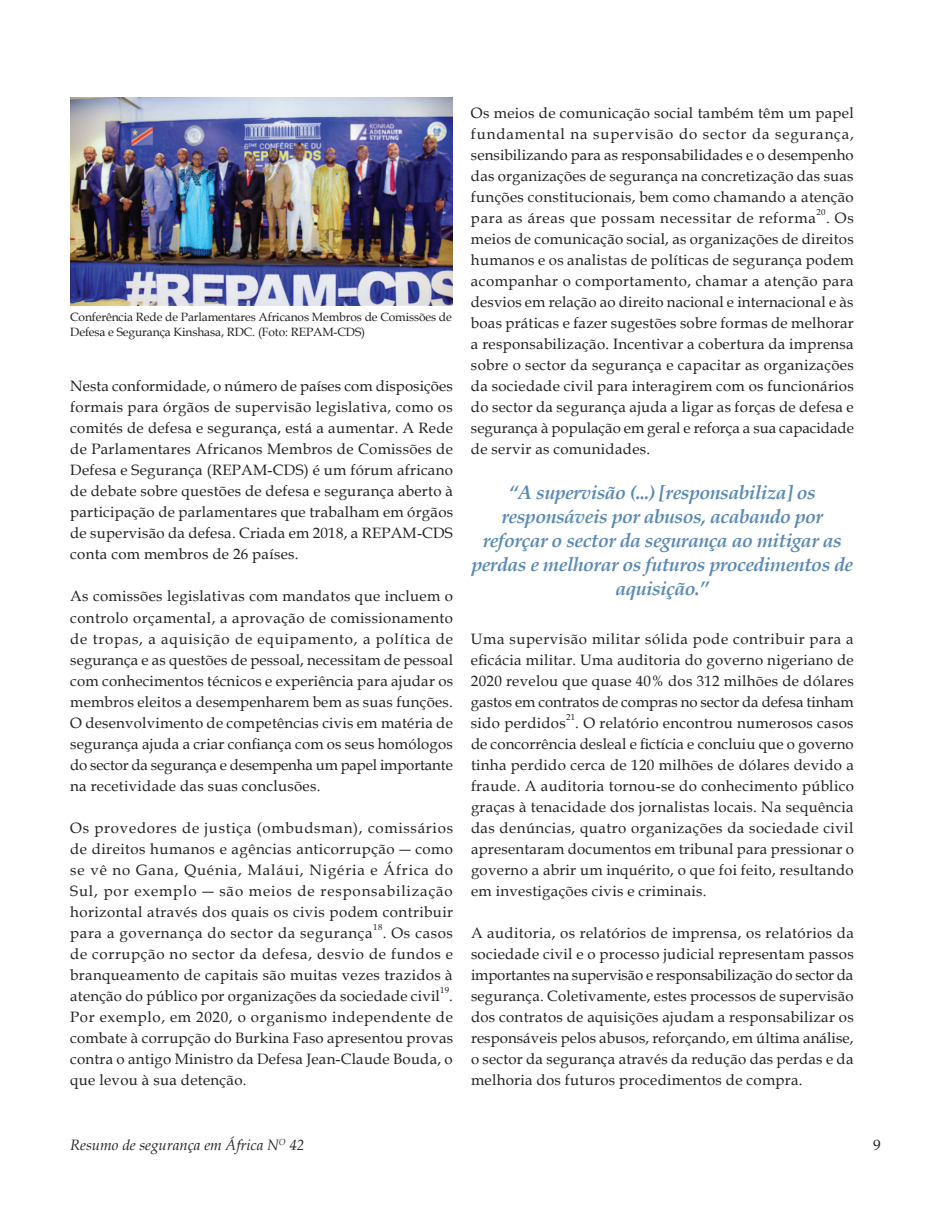
<style>
.page{position:relative;width:951px;height:1221px;background:#fff}
.page>*{position:absolute;margin:0;border:0;box-sizing:border-box;transform-origin:0 0}
.t1{font:italic 700 19.5px/24px "Book Antiqua";letter-spacing:-.025em;color:#5989b4;text-align:center}
.t2{font:15px/21px "Book Antiqua";letter-spacing:.02em;color:#231f20;text-align:justify}
.t3{font:italic 15px "Book Antiqua";color:#231f20}
.t4{font:12px/15px "Book Antiqua";letter-spacing:-.01em;color:#231f20}
.t5{font:8.7px "Book Antiqua";letter-spacing:.03em;color:#231f20}
</style>
<div class="page">
<img style="left:70px;top:97px;width:383px;height:209px">
<p class="t4" style="left:70px;top:309px;width:383px">Conferência Rede de Parlamentares Africanos Membros de Comissões de<br>Defesa e Segurança Kinshasa, RDC. (Foto: REPAM-CDS)</p>
<p class="t2" style="left:70px;top:375px;width:384px">Nesta conformidade, o número de países com disposições formais para órgãos de supervisão legislativa, como os comités de defesa e segurança, está a aumentar. A Rede de Parlamentares Africanos Membros de Comissões de Defesa e Segurança (REPAM-CDS) é um fórum africano de debate sobre questões de defesa e segurança aberto à participação de parlamentares que trabalham em órgãos de supervisão da defesa. Criada em 2018, a REPAM-CDS conta com membros de 26 países.</p>
<p class="t2" style="left:70px;top:585px;width:384px">As comissões legislativas com mandatos que incluem o controlo orçamental, a aprovação de comissionamento de tropas, a aquisição de equipamento, a política de segurança e as questões de pessoal, necessitam de pessoal com conhecimentos técnicos e experiência para ajudar os membros eleitos a desempenharem bem as suas funções.<br>O desenvolvimento de competências civis em matéria de segurança ajuda a criar confiança com os seus homólogos do sector da segurança e desempenha um papel importante na recetividade das suas conclusões.</p>
<p class="t2" style="left:70px;top:816px;width:384px">Os provedores de justiça (ombudsman), comissários de direitos humanos e agências anticorrupção ― como se vê no Gana, Quénia, Maláui, Nigéria e África do Sul, por exemplo ― são meios de responsabilização horizontal através dos quais os civis podem contribuir para a governança do sector da segurança</p>
<p class="t5" style="left:373px;top:920px;width:11px">18</p>
<p class="t2" style="left:70px;top:921px;width:384px;text-indent:312px">. Os casos de corrupção no sector da defesa, desvio de fundos e branqueamento de capitais são muitas vezes trazidos à atenção do público por organizações da sociedade civil</p>
<p class="t5" style="left:440px;top:983px;width:10px">19</p>
<p class="t2" style="left:70px;top:984px;width:384px;text-indent:379px">.<br>Por exemplo, em 2020, o organismo independente de combate à corrupção do Burkina Faso apresentou provas contra o antigo Ministro da Defesa Jean-Claude Bouda, o que levou à sua detenção.</p>
<p class="t2" style="left:471px;top:102px;width:384px">Os meios de comunicação social também têm um papel fundamental na supervisão do sector da segurança, sensibilizando para as responsabilidades e o desempenho das organizações de segurança na concretização das suas funções constitucionais, bem como chamando a atenção para as áreas que possam necessitar de reforma</p>
<p class="t5" style="left:816px;top:206px;width:11px">20</p>
<p class="t2" style="left:471px;top:207px;width:384px;text-indent:355px">. Os meios de comunicação social, as organizações de direitos humanos e os analistas de políticas de segurança podem acompanhar o comportamento, chamar a atenção para desvios em relação ao direito nacional e internacional e às boas práticas e fazer sugestões sobre formas de melhorar a responsabilização. Incentivar a cobertura da imprensa sobre o sector da segurança e capacitar as organizações da sociedade civil para interagirem com os funcionários do sector da segurança ajuda a ligar as forças de defesa e segurança à população em geral e reforça a sua capacidade de servir as comunidades.</p>
<h1 class="t1" style="left:471px;top:480px;width:383px">“A supervisão (...) [responsabiliza] os responsáveis por abusos, acabando por reforçar o sector da segurança ao mitigar as perdas e melhorar os futuros procedimentos de aquisição.”</h1>
<p class="t2" style="left:471px;top:627px;width:384px">Uma supervisão militar sólida pode contribuir para a eficácia militar. Uma auditoria do governo nigeriano de 2020 revelou que quase 40% dos 312 milhões de dólares gastos em contratos de compras no sector da defesa tinham sido perdidos</p>
<p class="t5" style="left:566px;top:710px;width:10px">21</p>
<p class="t2" style="left:471px;top:711px;width:384px;text-indent:104px">. O relatório encontrou numerosos casos de concorrência desleal e fictícia e concluiu que o governo tinha perdido cerca de 120 milhões de dólares devido a fraude. A auditoria tornou-se do conhecimento público graças à tenacidade dos jornalistas locais. Na sequência das denúncias, quatro organizações da sociedade civil apresentaram documentos em tribunal para pressionar o governo a abrir um inquérito, o que foi feito, resultando em investigações civis e criminais.</p>
<p class="t2" style="left:471px;top:921px;width:384px">A auditoria, os relatórios de imprensa, os relatórios da sociedade civil e o processo judicial representam passos importantes na supervisão e responsabilização do sector da segurança. Coletivamente, estes processos de supervisão dos contratos de aquisições ajudam a responsabilizar os responsáveis pelos abusos, reforçando, em última análise, o sector da segurança através da redução das perdas e da melhoria dos futuros procedimentos de compra.</p>
<p class="t3" style="left:70px;top:1133px;width:236px">Resumo de segurança em África N<sup>O</sup> 42</p>
<p class="t2" style="left:873px;top:1134px;width:9px">9</p>
</div>
